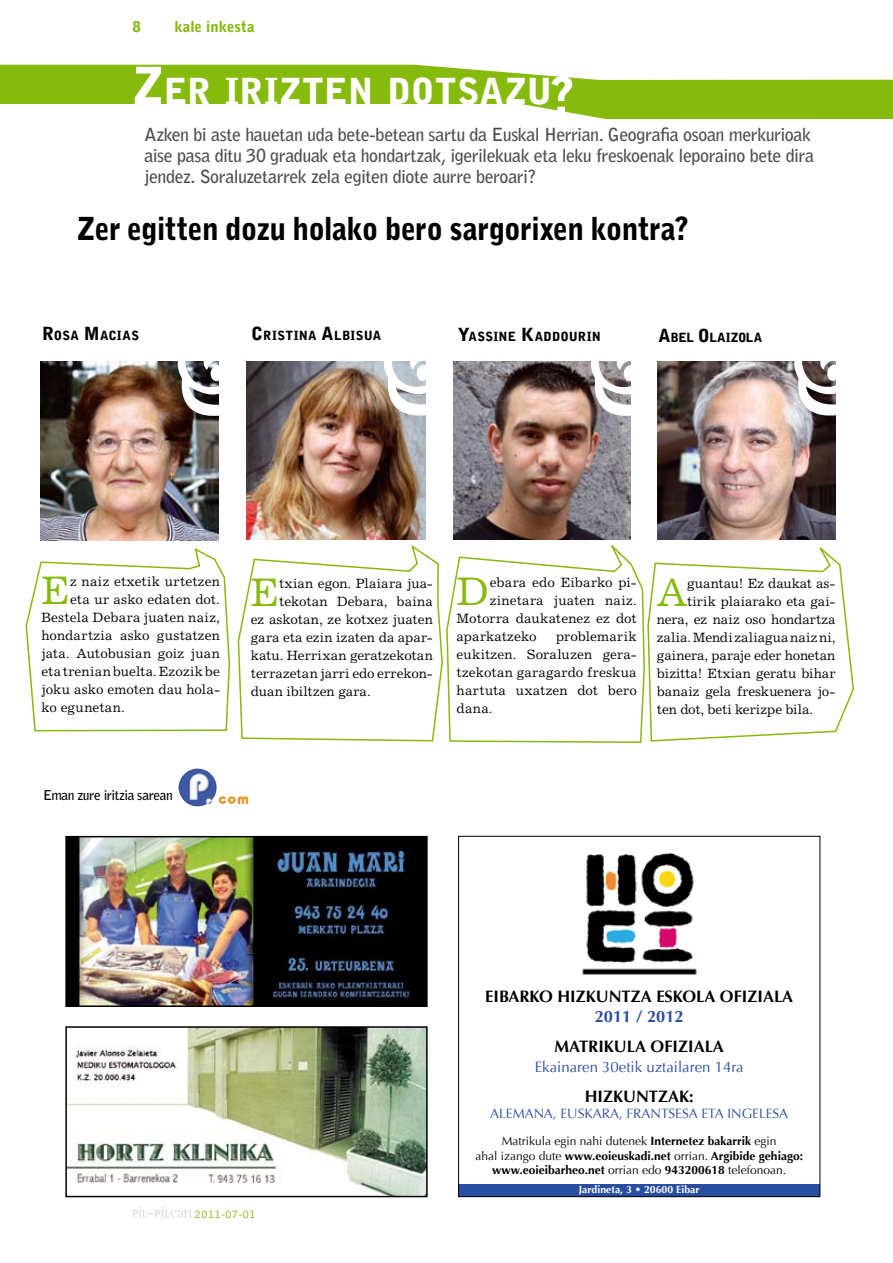
<style>
.page{position:relative;width:893px;height:1263px;background:#fff}
.page>*{position:absolute;margin:0;border:0;box-sizing:border-box;transform-origin:0 0}
.t1{font:39.75px "Excelsior LT";color:#86ba0d}
.t2{font:900 35.7px "Bell Gothic Std";letter-spacing:.015em;color:#fff}
.t3{font:900 31.5px "Bell Gothic Std";letter-spacing:-.02em;color:#000;scale:.95 1}
.t4{font:700 18px/21px "Bell Gothic Std";letter-spacing:-.025em;color:#4e4c50}
.t5{font:700 16.5px "Optima";color:#000}
.t6{font:700 16.5px "Optima";color:#2a4e9f}
.t7{font:15px "Optima";color:#2a4e9f}
.t8{font:900 15px "Bell Gothic Std";color:#86ba0d}
.t9{font:13.5px/18px "Excelsior";letter-spacing:.005em;color:#000;text-align:justify}
.t10{font:13.5px "Optima";color:#2a4e9f}
.t11{font:700 13.5px "Bell Gothic Std";letter-spacing:-.03em;color:#000}
.t12{font:900 12.6px "Bell Gothic Std";letter-spacing:.01em;color:#000}
.t13{font:900 12.6px "Bell Gothic Std";letter-spacing:-.015em;color:#000}
.t14{font:700 12px/14.4px "Optima";color:#000;text-align:center}
.t15{font:300 12px "Bell Gothic";color:#86ba0d}
.t16{font:700 10.5px "Optima";color:#fff}
.s1{font-size:51px}
.s2{font-size:18px}
.s3{font-weight:400}
</style>
<div class="page">
<svg style="left:0;top:65px;width:893px;height:54px;fill:#86ba0d"></svg>
<img style="left:40px;top:362px;width:179px;height:178px">
<svg style="left:170px;top:361px;width:49px;height:59px"></svg>
<img style="left:247px;top:361px;width:178px;height:178px">
<svg style="left:376px;top:361px;width:49px;height:59px"></svg>
<img style="left:453px;top:361px;width:178px;height:178px">
<svg style="left:583px;top:361px;width:48px;height:59px"></svg>
<img style="left:657px;top:361px;width:179px;height:178px">
<svg style="left:786px;top:361px;width:50px;height:59px"></svg>
<svg style="left:25px;top:548px;width:206px;height:184px"></svg>
<svg style="left:237px;top:539px;width:617px;height:204px"></svg>
<img style="left:68px;top:1029px;width:357px;height:165px">
<div style="left:65px;top:1026px;width:363px;height:171px;border:2px solid #000"></div>
<img style="left:68px;top:839px;width:357px;height:165px">
<div style="left:65px;top:836px;width:363px;height:171px;border:2px solid #000"></div>
<svg style="left:132px;top:1206px;width:60px;height:12px"></svg>
<img style="left:178px;top:768px;width:70px;height:39px">
<div style="left:459px;top:1184px;width:361px;height:13px;background:#2a4e9f"></div>
<div style="left:458px;top:836px;width:362px;height:361px;border:1px solid #000"></div>
<img style="left:582px;top:852px;width:115px;height:123px">
<p class="t8" style="left:133px;top:18px;width:10px">8</p>
<p class="t8" style="left:175px;top:18px;width:81px">kale inkesta</p>
<h2 class="t2" style="left:132px;top:71px;width:444px"><span class="s1">Z</span>ER IRIZTEN DOTSAZU<span class="s1">?</span></h2>
<p class="t4" style="left:145px;top:124px;width:671px">Azken bi aste hauetan uda bete-betean sartu da Euskal Herrian. Geografia osoan merkurioak aise pasa ditu 30 graduak eta hondartzak, igerilekuak eta leku freskoenak leporaino bete dira jendez. Soraluzetarrek zela egiten diote aurre beroari?</p>
<h3 class="t3" style="left:77px;top:211px;width:646px">Zer egitten dozu holako bero sargorixen kontra?</h3>
<p class="t12" style="left:42px;top:328px;width:98px"><span class="s2">R</span> OSA <span class="s2">M</span>ACIAS</p>
<p class="t12" style="left:251px;top:328px;width:131px"><span class="s2">C</span> RISTINA <span class="s2">A</span>LBISUA</p>
<p class="t12" style="left:458px;top:329px;width:145px"><span class="s2">Y</span>ASSINE <span class="s2">K</span>ADDOURIN</p>
<p class="t13" style="left:659px;top:330px;width:105px"><span class="s2">A</span>BEL <span class="s2">O</span> LAIZOLA</p>
<h1 class="t1" style="left:41px;top:568px;width:30px">E</h1>
<p class="t9" style="left:70px;top:572px;width:151px">z naiz etxetik urtetzen</p>
<p class="t9" style="left:70px;top:590px;width:151px">eta ur asko edaten dot.</p>
<p class="t9" style="left:41px;top:608px;width:180px">Bestela Debara juaten naiz,</p>
<p class="t9" style="left:41px;top:626px;width:180px">hondartzia asko gustatzen</p>
<p class="t9" style="left:41px;top:644px;width:180px">jata. Autobusian goiz juan</p>
<p class="t9" style="left:41px;top:662px;width:180px">eta trenian buelta. Ezozik be</p>
<p class="t9" style="left:41px;top:680px;width:180px">joku asko emoten dau hola-</p>
<p class="t9" style="left:41px;top:698px;width:85px">ko egunetan.</p>
<p class="t11" style="left:43px;top:786px;width:131px">Eman zure iritzia sarean</p>
<h1 class="t1" style="left:251px;top:569px;width:30px">E</h1>
<p class="t9" style="left:279px;top:574px;width:155px">txian egon. Plaiara jua-</p>
<p class="t9" style="left:279px;top:592px;width:155px">tekotan Debara, baina</p>
<p class="t9" style="left:251px;top:610px;width:184px">ez askotan, ze kotxez juaten</p>
<p class="t9" style="left:251px;top:628px;width:184px">gara eta ezin izaten da apar-</p>
<p class="t9" style="left:251px;top:646px;width:184px">katu. Herrixan geratzekotan</p>
<p class="t9" style="left:251px;top:664px;width:184px">terrazetan jarri edo errekon-</p>
<p class="t9" style="left:251px;top:682px;width:122px">duan ibiltzen gara.</p>
<h1 class="t1" style="left:457px;top:568px;width:35px">D</h1>
<p class="t9" style="left:490px;top:573px;width:149px">ebara edo Eibarko pi-</p>
<p class="t9" style="left:490px;top:591px;width:149px">zinetara juaten naiz.</p>
<p class="t9" style="left:457px;top:609px;width:182px">Motorra daukatenez ez dot</p>
<p class="t9" style="left:457px;top:627px;width:82px">aparkatzeko</p>
<p class="t9" style="left:457px;top:627px;width:182px;text-indent:99px">problemarik eukitzen. Soraluzen gera&shy;tzekotan garagardo freskua hartuta uxatzen dot bero dana.</p>
<h1 class="t1" style="left:657px;top:569px;width:32px">A</h1>
<p class="t9" style="left:687px;top:574px;width:150px">guantau! Ez daukat as-</p>
<p class="t9" style="left:687px;top:592px;width:150px">tirik plaiarako eta gai-</p>
<p class="t9" style="left:657px;top:610px;width:180px">nera, ez naiz oso hondartza</p>
<p class="t9" style="left:657px;top:628px;width:180px">zalia. Mendi zaliagua naiz ni,</p>
<p class="t9" style="left:657px;top:646px;width:180px">gainera, paraje eder honetan</p>
<p class="t9" style="left:657px;top:664px;width:180px">bizitta! Etxian geratu bihar</p>
<p class="t9" style="left:657px;top:682px;width:180px">banaiz gela freskuenera jo-</p>
<p class="t9" style="left:657px;top:700px;width:158px">ten dot, beti kerizpe bila.</p>
<p class="t15" style="left:195px;top:1207px;width:63px">2011-07-01</p>
<p class="t5" style="left:485px;top:987px;width:310px">EIBARKO HIZKUNTZA ESKOLA OFIZIALA</p>
<p class="t6" style="left:595px;top:1007px;width:90px">2011 / 2012</p>
<p class="t5" style="left:555px;top:1037px;width:171px">MATRIKULA OFIZIALA</p>
<p class="t7" style="left:535px;top:1058px;width:211px">Ekainaren 30etik uztailaren 14ra</p>
<p class="t5" style="left:585px;top:1087px;width:111px">HIZKUNTZAK:</p>
<p class="t10" style="left:490px;top:1106px;width:300px">ALEMANA, EUSKARA, FRANTSESA ETA INGELESA</p>
<p class="t14" style="left:475px;top:1134px;width:329px"><span class="s3">Matrikula egin nahi dutenek</span> Internetez bakarrik <span class="s3">egin<br>ahal izango dute</span> www.eoieuskadi.net <span class="s3">orrian.</span> Argibide gehiago: www.eoieibarheo.net <span class="s3">orrian edo</span> 943200618 <span class="s3">telefonoan.</span></p>
<p class="t16" style="left:579px;top:1183px;width:122px">Jardineta, 3 • 20600 Eibar</p>
</div>
